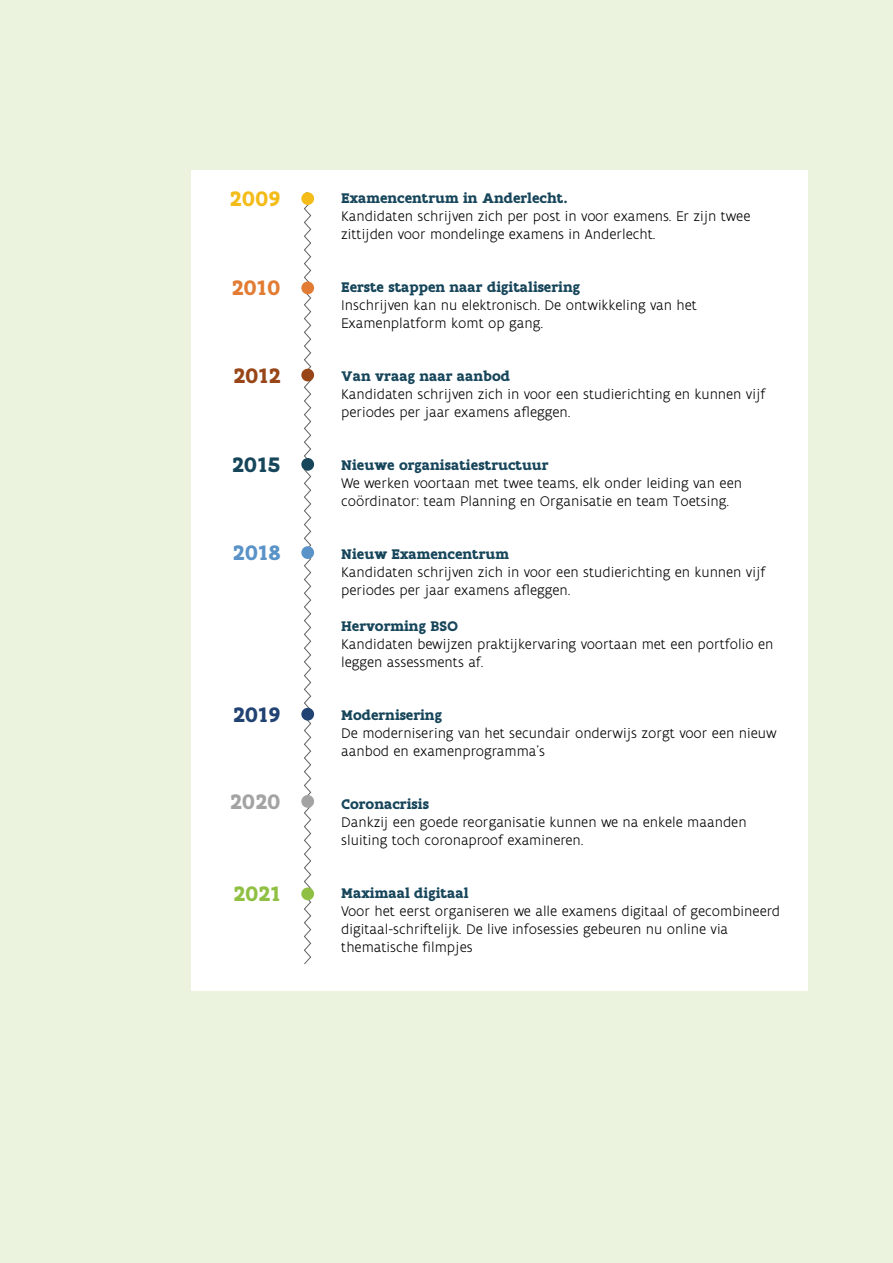
<style>
.page{position:relative;width:893px;height:1263px;background:#ebf3df}
.page>*{position:absolute;margin:0;border:0;box-sizing:border-box;transform-origin:0 0}
.t1{font:700 22.5px "Flanders Art Serif";color:#f3bc19}
.t2{font:700 22.5px "Flanders Art Serif";color:#e27c34}
.t3{font:700 22.5px "Flanders Art Serif";color:#984617}
.t4{font:700 22.5px "Flanders Art Serif";color:#17465b}
.t5{font:700 22.5px "Flanders Art Serif";color:#5a93c8}
.t6{font:700 22.5px "Flanders Art Serif";color:#214373}
.t7{font:700 22.5px "Flanders Art Serif";color:#a3a3a3}
.t8{font:700 22.5px "Flanders Art Serif";color:#8fc043}
.t9{font:300 15px/18px "Flanders Art Sans";color:#000}
.t10{font:700 15px "Flanders Art Serif";color:#17465b}
</style>
<div class="page">
<div style="left:191px;top:170px;width:617px;height:821px;background:#fff"></div>
<svg style="left:304px;top:192px;width:7px;height:772px"></svg>
<div style="left:301px;top:192px;width:13px;height:13px;background:#f3bc19;border-radius:50%"></div>
<div style="left:301px;top:281px;width:13px;height:13px;background:#e27c34;border-radius:50%"></div>
<div style="left:301px;top:369px;width:13px;height:12px;background:#984617;border-radius:50%"></div>
<div style="left:301px;top:458px;width:13px;height:13px;background:#17465b;border-radius:50%"></div>
<div style="left:301px;top:546px;width:13px;height:13px;background:#5a93c8;border-radius:50%"></div>
<div style="left:301px;top:708px;width:13px;height:12px;background:#214373;border-radius:50%"></div>
<div style="left:301px;top:795px;width:13px;height:13px;background:#a3a3a3;border-radius:50%"></div>
<div style="left:301px;top:887px;width:13px;height:13px;background:#8fc043;border-radius:50%"></div>
<h1 class="t1" style="left:230px;top:185px;width:52px">2009</h1>
<h1 class="t2" style="left:232px;top:274px;width:50px">2010</h1>
<h1 class="t3" style="left:233px;top:361px;width:49px">2012</h1>
<h1 class="t4" style="left:232px;top:450px;width:50px">2015</h1>
<h1 class="t5" style="left:233px;top:538px;width:49px">2018</h1>
<h1 class="t6" style="left:233px;top:700px;width:49px">2019</h1>
<h1 class="t7" style="left:230px;top:787px;width:52px">2020</h1>
<h1 class="t8" style="left:233px;top:880px;width:49px">2021</h1>
<p class="t10" style="left:341px;top:188px;width:228px">Examencentrum in Anderlecht.</p>
<p class="t9" style="left:341px;top:207px;width:411px">Kandidaten schrijven zich per post in voor examens. Er zijn twee zittijden voor mondelinge examens in Anderlecht.</p>
<p class="t10" style="left:341px;top:277px;width:240px">Eerste stappen naar digitalisering</p>
<p class="t9" style="left:341px;top:296px;width:357px">Inschrijven kan nu elektronisch. De ontwikkeling van het<br>Examenplatform komt op gang.</p>
<p class="t10" style="left:341px;top:366px;width:170px">Van vraag naar aanbod</p>
<p class="t9" style="left:341px;top:385px;width:426px">Kandidaten schrijven zich in voor een studierichting en kunnen vijf periodes per jaar examens afleggen.</p>
<p class="t10" style="left:341px;top:455px;width:209px">Nieuwe organisatiestructuur</p>
<p class="t9" style="left:341px;top:474px;width:402px">We werken voortaan met twee teams, elk onder leiding van een coördinator: team Planning en Organisatie en team Toetsing.</p>
<p class="t10" style="left:341px;top:544px;width:169px">Nieuw Examencentrum</p>
<p class="t9" style="left:341px;top:563px;width:426px">Kandidaten schrijven zich in voor een studierichting en kunnen vijf periodes per jaar examens afleggen.</p>
<p class="t10" style="left:341px;top:616px;width:119px">Hervorming BSO</p>
<p class="t9" style="left:341px;top:635px;width:434px">Kandidaten bewijzen praktijkervaring voortaan met een portfolio en leggen assessments af.</p>
<p class="t10" style="left:341px;top:705px;width:102px">Modernisering</p>
<p class="t9" style="left:341px;top:724px;width:437px">De modernisering van het secundair onderwijs zorgt voor een nieuw aanbod en examenprogramma’s</p>
<p class="t10" style="left:341px;top:794px;width:89px">Coronacrisis</p>
<p class="t9" style="left:341px;top:813px;width:407px">Dankzij een goede reorganisatie kunnen we na enkele maanden sluiting toch coronaproof examineren.</p>
<p class="t10" style="left:341px;top:883px;width:129px">Maximaal digitaal</p>
<p class="t9" style="left:341px;top:902px;width:440px">Voor het eerst organiseren we alle examens digitaal of gecombineerd digitaal-schriftelijk. De live infosessies gebeuren nu online via thematische filmpjes</p>
</div>
